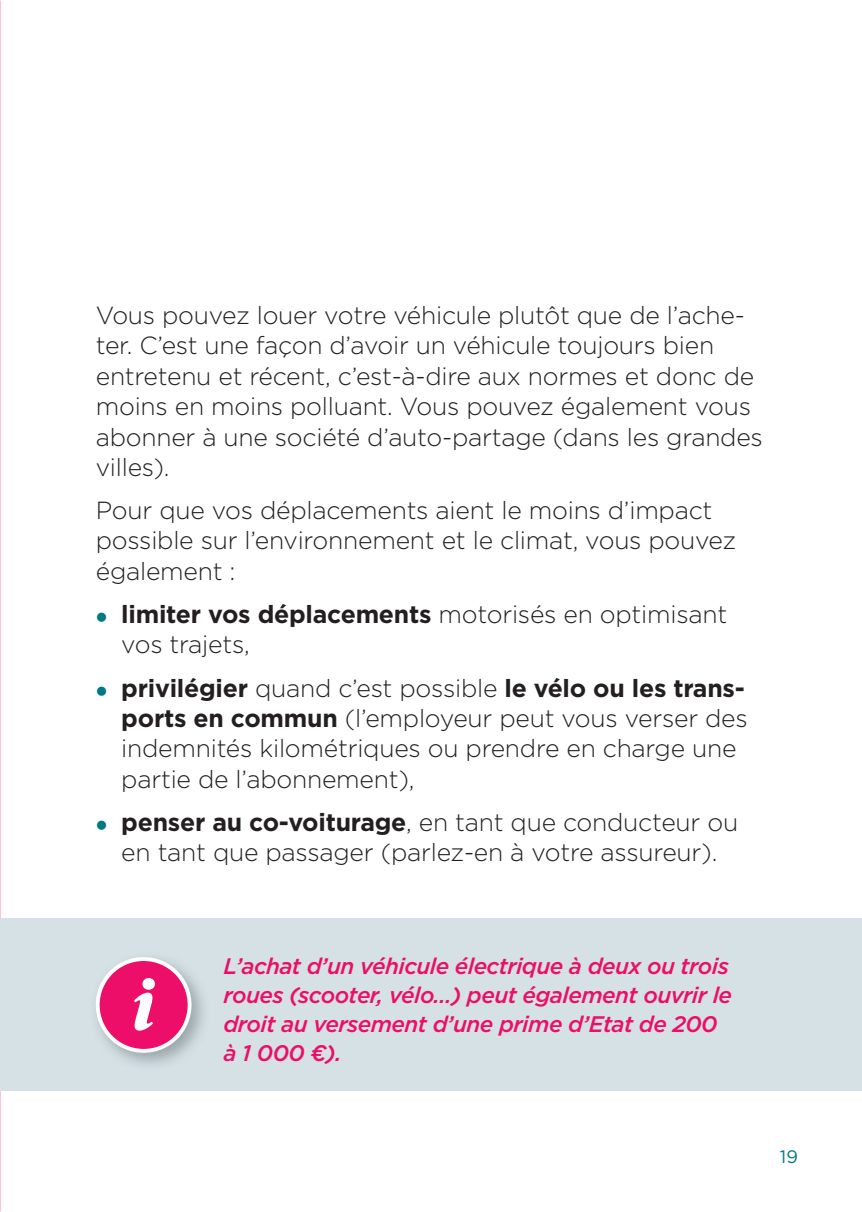
<style>
.page{position:relative;width:862px;height:1212px;background:#fff}
.page>*{position:absolute;margin:0;border:0;box-sizing:border-box;transform-origin:0 0}
.t1{font:300 24.75px/30.4px "Gotham";letter-spacing:-.01em;color:#231f20}
.t2{font:italic 500 22.5px/29.2px "Gotham";letter-spacing:-.025em;color:#ec0e68}
.t3{font:18px "Gotham";color:#007984}
.s1{font-weight:700}
</style>
<div class="page">
<div style="left:0;top:918px;width:861px;height:173px;background:#d5e1e5"></div>
<img style="left:117px;top:977px;width:87px;height:88px">
<svg style="left:96px;top:957px;width:95px;height:96px"></svg>
<p class="t1" style="left:96px;top:299px;width:668px">Vous pouvez louer votre véhicule plutôt que de l’ache&shy;ter. C’est une façon d’avoir un véhicule toujours bien entretenu et récent, c’est-à-dire aux normes et donc de moins en moins polluant. Vous pouvez également vous abonner à une société d’auto-partage (dans les grandes villes).</p>
<p class="t1" style="left:96px;top:494px;width:641px">Pour que vos déplacements aient le moins d’impact possible sur l’environnement et le climat, vous pouvez également :</p>
<p class="t1" style="left:121px;top:598px;width:607px"><span class="s1">limiter vos déplacements</span> motorisés en optimisant vos trajets,</p>
<p class="t1" style="left:121px;top:672px;width:627px"><span class="s1">privilégier</span> quand c’est possible <span class="s1">le vélo ou les trans&shy;ports en commun</span> (l’employeur peut vous verser des indemnités kilométriques ou prendre en charge une partie de l’abonnement),</p>
<p class="t1" style="left:121px;top:806px;width:618px"><span class="s1">penser au co-voiturage</span>, en tant que conducteur ou en tant que passager (parlez-en à votre assureur).</p>
<p class="t2" style="left:223px;top:951px;width:510px">L’achat d’un véhicule électrique à deux ou trois roues (scooter, vélo…) peut également ouvrir le droit au versement d’une prime d’Etat de 200 à 1 000 €).</p>
<p class="t3" style="left:779px;top:1145px;width:20px">19</p>
</div>
